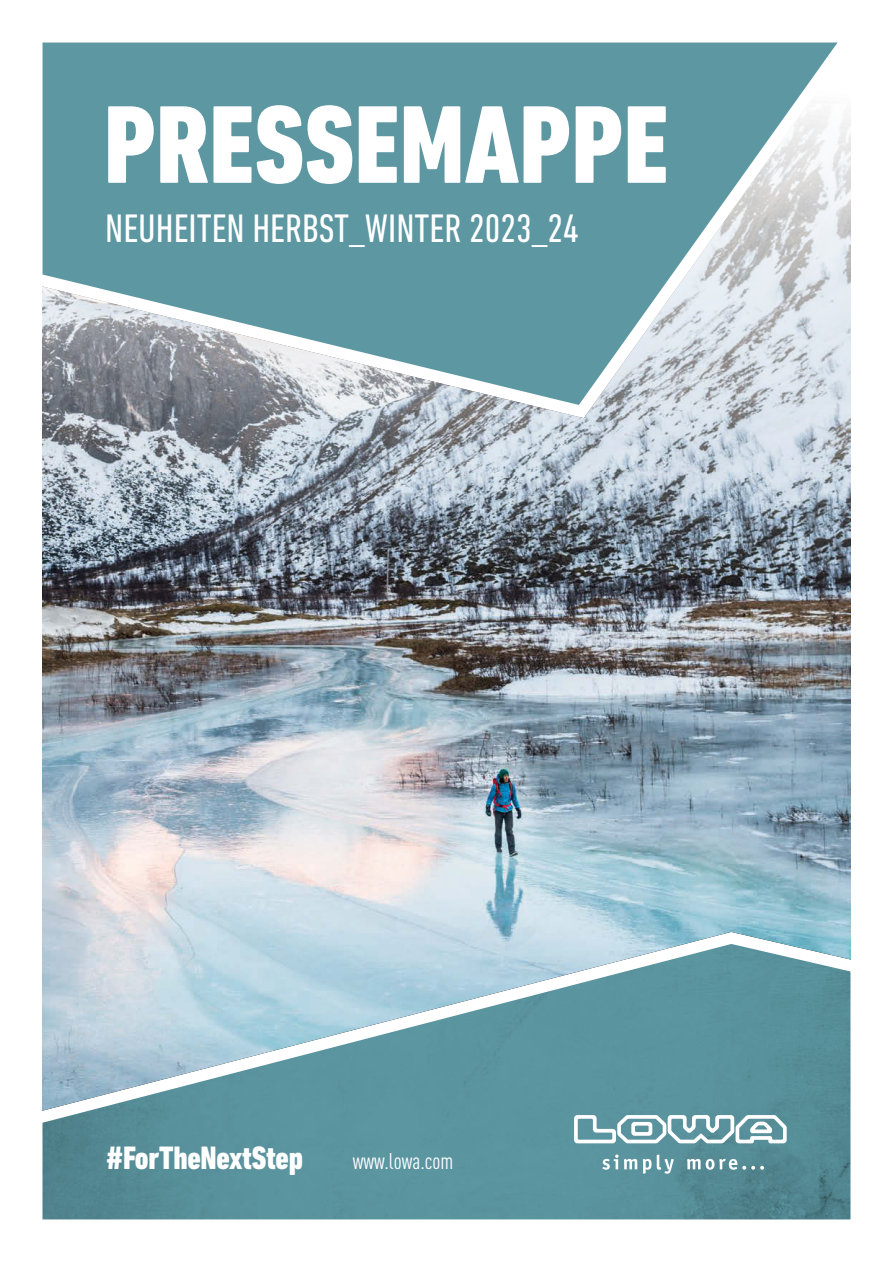
<style>
.page{position:relative;width:893px;height:1263px;background:#fff}
.page>*{position:absolute;margin:0;border:0;box-sizing:border-box;transform-origin:0 0}
.t1{font:800 condensed 112.5px "DIN Next LT Pro";color:#fff}
.t2{font:condensed 40.5px "DIN Next LT Pro";color:#fff}
.t3{font:800 condensed 33px "DIN Next LT Pro";letter-spacing:-.01em;color:#fff}
.t4{font:condensed 22.5px "DIN Pro";color:#fff}
</style>
<div class="page">
<img style="left:43px;top:118px;width:807px;height:826px">
<img style="left:43px;top:944px;width:807px;height:275px">
<svg style="left:43px;top:43px;width:795px;height:362px;fill:#5c97a2"></svg>
<svg style="left:574px;top:1115px;width:213px;height:28px"></svg>
<svg style="left:602px;top:1154px;width:16px;height:16px"></svg>
<svg style="left:624px;top:1159px;width:13px;height:10px"></svg>
<svg style="left:643px;top:1154px;width:31px;height:20px"></svg>
<svg style="left:687px;top:1159px;width:77px;height:11px"></svg>
<h1 class="t1" style="left:104px;top:80px;width:566px">PRESSEMAPPE</h1>
<p class="t2" style="left:105px;top:206px;width:475px">NEUHEITEN HERBST_WINTER 2023_24</p>
<p class="t3" style="left:106px;top:1139px;width:198px">#ForTheNextStep</p>
<p class="t4" style="left:353px;top:1148px;width:102px">www.lowa.com</p>
</div>
